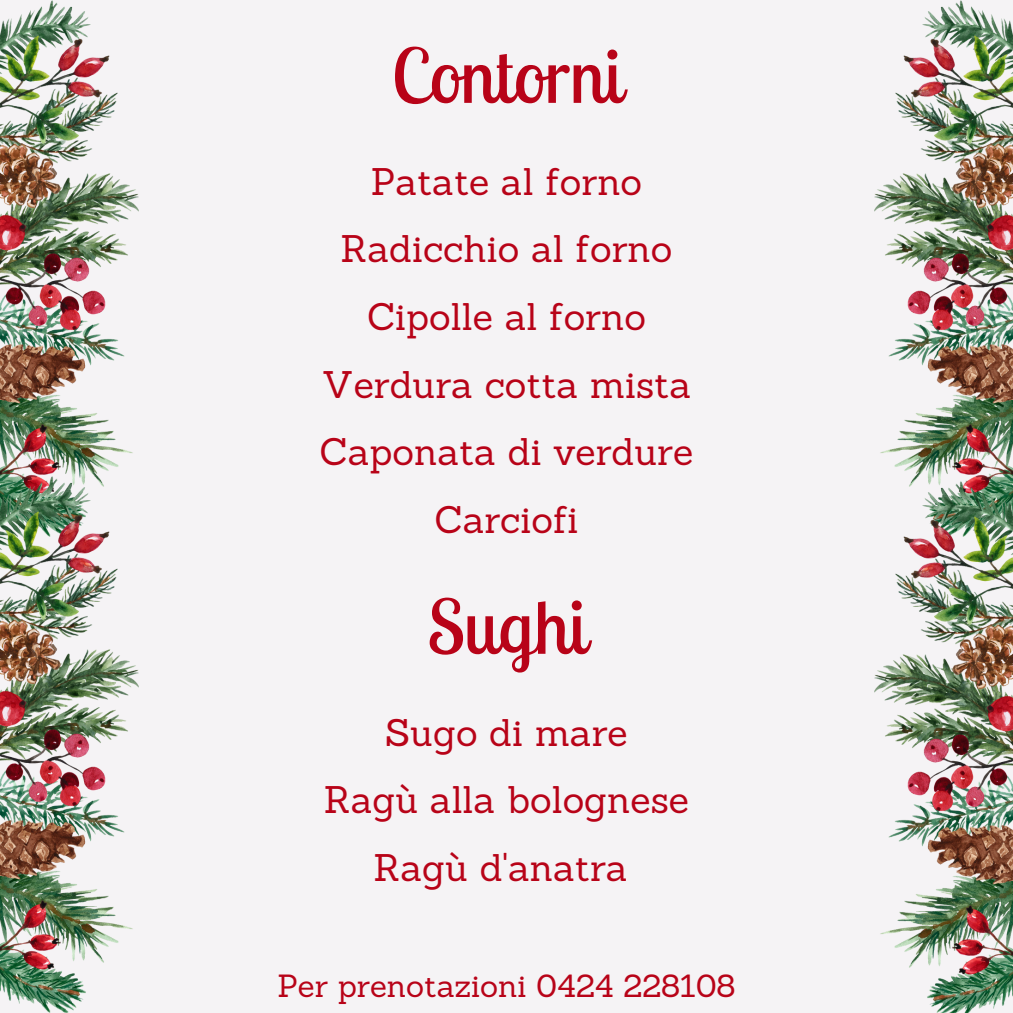
<style>
.page{position:relative;width:1013px;height:1013px;background:#fff}
.page>*{position:absolute;margin:0;border:0;box-sizing:border-box;transform-origin:0 0}
.t1{font:75px "Lobster Two";color:#b80318}
.t2{font:37.5px/67.5px "Sanchez";color:#b80318;text-align:center}
.t3{font:31.25px "Sanchez";color:#b80318}
</style>
<div class="page">
<div style="left:0;top:0;width:1012px;height:1012px;background:#f5f3f5"></div>
<img style="left:0;top:0;width:139px;height:476px">
<img style="left:874px;top:0;width:138px;height:481px">
<img style="left:0;top:476px;width:139px;height:536px">
<img style="left:874px;top:481px;width:138px;height:531px">
<p class="t1" style="left:391px;top:28px;width:231px">Contorni</p>
<p class="t2" style="left:319px;top:147px;width:375px">Patate al forno<br>Radicchio al forno<br>Cipolle al forno<br>Verdura cotta mista<br>Caponata di verdure</p>
<h1 class="t2" style="left:434px;top:485px;width:145px">Carciofi</h1>
<h2 class="t1" style="left:427px;top:578px;width:160px">Sughi</h2>
<p class="t2" style="left:324px;top:698px;width:367px">Sugo di mare<br>Ragù alla bolognese</p>
<p class="t2" style="left:373px;top:833px;width:255px">Ragù d'anatra</p>
<p class="t3" style="left:277px;top:965px;width:460px">Per prenotazioni 0424 228108</p>
</div>
